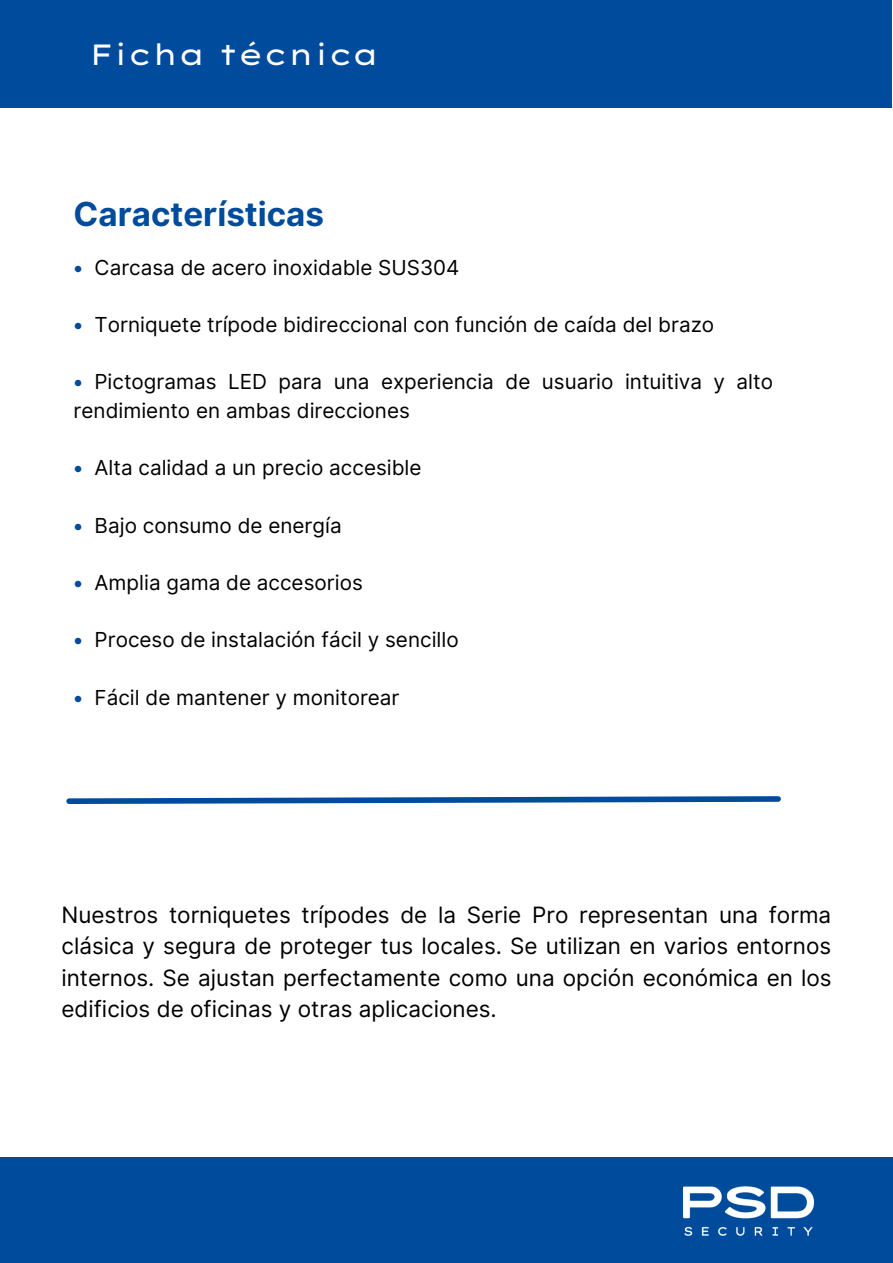
<style>
.page{position:relative;width:893px;height:1263px;background:#fff}
.page>*{position:absolute;margin:0;border:0;box-sizing:border-box;transform-origin:0 0}
.t1{font:700 33.08px "Inter";color:#004b9b}
.t2{font:29.25px "Lexend Tera";color:#fff}
.t3{font:22.5px/31.5px "Inter";color:#000;text-align:justify}
.t4{font:20.7px/28.7px "Inter";color:#000}
.s1{color:#004b9b}
</style>
<div class="page">
<div style="left:0;top:0;width:892px;height:108px;background:#004b9b"></div>
<div style="left:0;top:1157px;width:893px;height:106px;background:#004b9b"></div>
<img style="left:684px;top:1186px;width:129px;height:49px">
<svg style="left:66px;top:796px;width:715px;height:8px"></svg>
<h2 class="t2" style="left:89px;top:35px;width:291px">Ficha técnica</h2>
<h1 class="t1" style="left:74px;top:194px;width:252px">Características</h1>
<p class="t4" style="left:74px;top:253px;width:387px"><span class="s1">•</span> Carcasa de acero inoxidable SUS304</p>
<p class="t4" style="left:74px;top:310px;width:642px"><span class="s1">•</span> Torniquete trípode bidireccional con función de caída del brazo</p>
<p class="t4" style="left:74px;top:367px;width:701px"><span class="s1">•</span> Pictogramas LED para una experiencia de usuario intuitiva y alto rendimiento en ambas direcciones</p>
<p class="t4" style="left:74px;top:453px;width:349px"><span class="s1">•</span> Alta calidad a un precio accesible</p>
<p class="t4" style="left:74px;top:511px;width:270px"><span class="s1">•</span> Bajo consumo de energía</p>
<p class="t4" style="left:74px;top:568px;width:291px"><span class="s1">•</span> Amplia gama de accesorios</p>
<p class="t4" style="left:74px;top:626px;width:386px"><span class="s1">•</span> Proceso de instalación fácil y sencillo</p>
<p class="t4" style="left:74px;top:683px;width:327px"><span class="s1">•</span> Fácil de mantener y monitorear</p>
<p class="t3" style="left:61px;top:899px;width:771px">Nuestros torniquetes trípodes de la Serie Pro representan una forma clásica y segura de proteger tus locales. Se utilizan en varios entornos internos. Se ajustan perfectamente como una opción económica en los edificios de oficinas y otras aplicaciones.</p>
</div>
